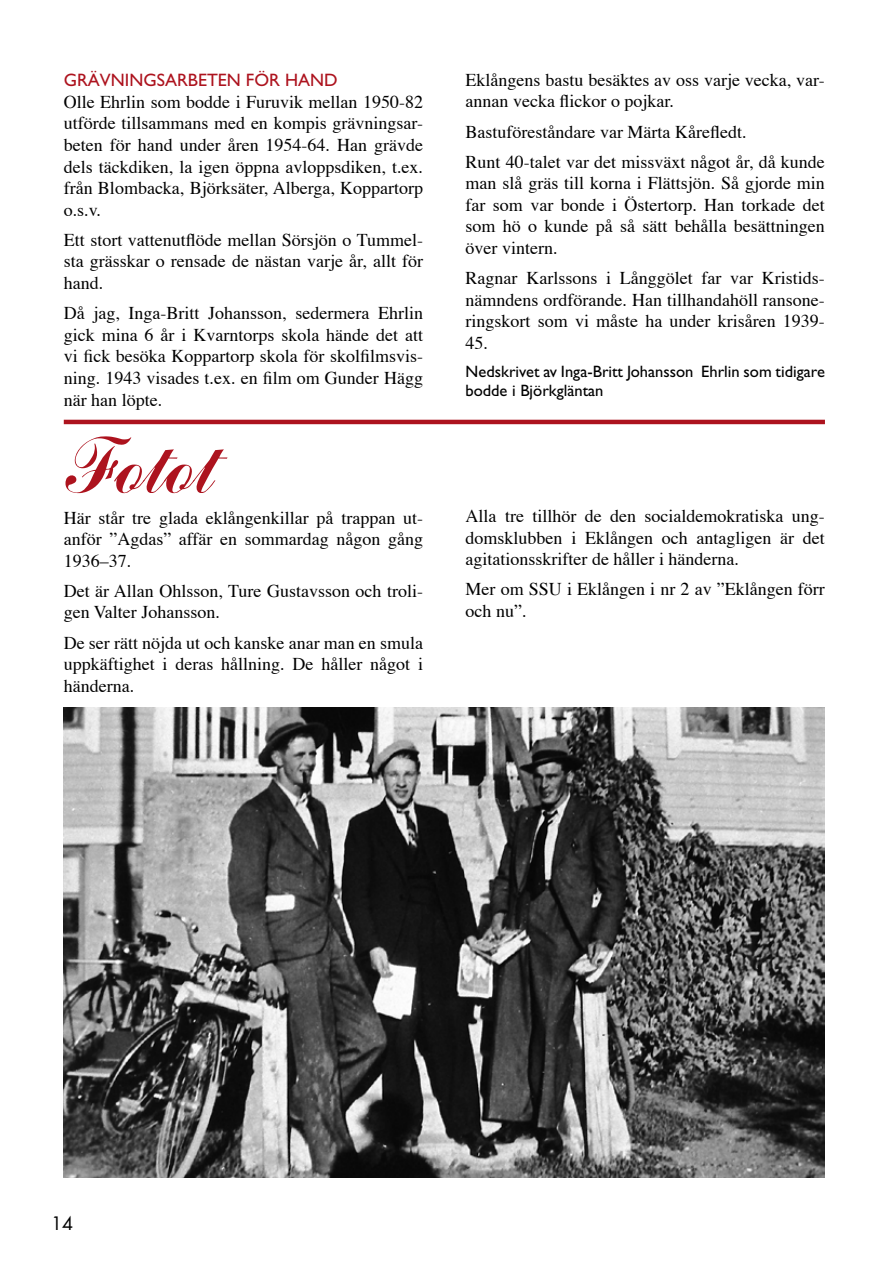
<style>
.page{position:relative;width:893px;height:1263px;background:#fff}
.page>*{position:absolute;margin:0;border:0;box-sizing:border-box;transform-origin:0 0}
.t1{font:75px "Author";color:#ad131e}
.t2{font:18px/21.6px "Times";color:#000;text-align:justify}
.t3{font:18px "Gill Sans";color:#ad131e}
.t4{font:18px "Futura";color:#000}
.t5{font:16.5px/19.5px "Gill Sans";color:#000}
</style>
<div class="page">
<hr style="left:64px;top:420px;width:761px;height:4px;background:#ad131e">
<img style="left:64px;top:707px;width:760px;height:471px">
<p class="t3" style="left:64px;top:70px;width:276px">Grävningsarbeten för hand</p>
<p class="t2" style="left:64px;top:89px;width:361px">Olle Ehrlin som bodde i Furuvik mellan 1950-82 utförde tillsammans med en kompis grävningsar&shy;beten för hand under åren 1954-64. Han grävde dels täckdiken, la igen öppna avloppsdiken, t.ex. från Blombacka, Björksäter, Alberga, Koppartorp o.s.v.</p>
<p class="t2" style="left:64px;top:227px;width:361px">Ett stort vattenutflöde mellan Sörsjön o Tummel&shy;sta grässkar o rensade de nästan varje år, allt för hand.</p>
<p class="t2" style="left:64px;top:301px;width:361px">Då jag, Inga-Britt Johansson, sedermera Ehrlin gick mina 6 år i Kvarntorps skola hände det att vi fick besöka Koppartorp skola för skolfilmsvis&shy;ning. 1943 visades t.ex. en film om Gunder Hägg när han löpte.</p>
<h1 class="t1" style="left:51px;top:420px;width:159px">Fotot</h1>
<p class="t2" style="left:64px;top:505px;width:361px">Här står tre glada eklångenkillar på trappan ut&shy;anför ”Agdas” affär en sommardag någon gång 1936–37.</p>
<p class="t2" style="left:64px;top:578px;width:361px">Det är Allan Ohlsson, Ture Gustavsson och troli&shy;gen Valter Johansson.</p>
<p class="t2" style="left:64px;top:630px;width:361px">De ser rätt nöjda ut och kanske anar man en smula uppkäftighet i deras hållning. De håller något i händerna.</p>
<p class="t2" style="left:466px;top:67px;width:361px">Eklångens bastu besäktes av oss varje vecka, var&shy;annan vecka flickor o pojkar.</p>
<p class="t2" style="left:466px;top:115px;width:361px;line-height:30.2px">Bastuföreståndare var Märta Kårefledt.<br>Runt 40-talet var det missväxt något år, då kunde</p>
<p class="t2" style="left:466px;top:171px;width:361px">man slå gräs till korna i Flättsjön. Så gjorde min far som var bonde i Östertorp. Han torkade det som hö o kunde på så sätt behålla besättningen över vintern.</p>
<p class="t2" style="left:466px;top:266px;width:361px">Ragnar Karlssons i Långgölet far var Kristids&shy;nämndens ordförande. Han tillhandahöll ransone&shy;ringskort som vi måste ha under krisåren 1939- 45.</p>
<p class="t5" style="left:466px;top:362px;width:361px">Nedskrivet av Inga-Britt Johansson Ehrlin som tidigare bodde i Björkgläntan</p>
<p class="t2" style="left:466px;top:504px;width:361px">Alla tre tillhör de den socialdemokratiska ung&shy;domsklubben i Eklången och antagligen är det agitationsskrifter de håller i händerna.</p>
<p class="t2" style="left:466px;top:577px;width:361px">Mer om SSU i Eklången i nr 2 av ”Eklången förr och nu”.</p>
<p class="t4" style="left:51px;top:1211px;width:11px">14</p>
</div>
